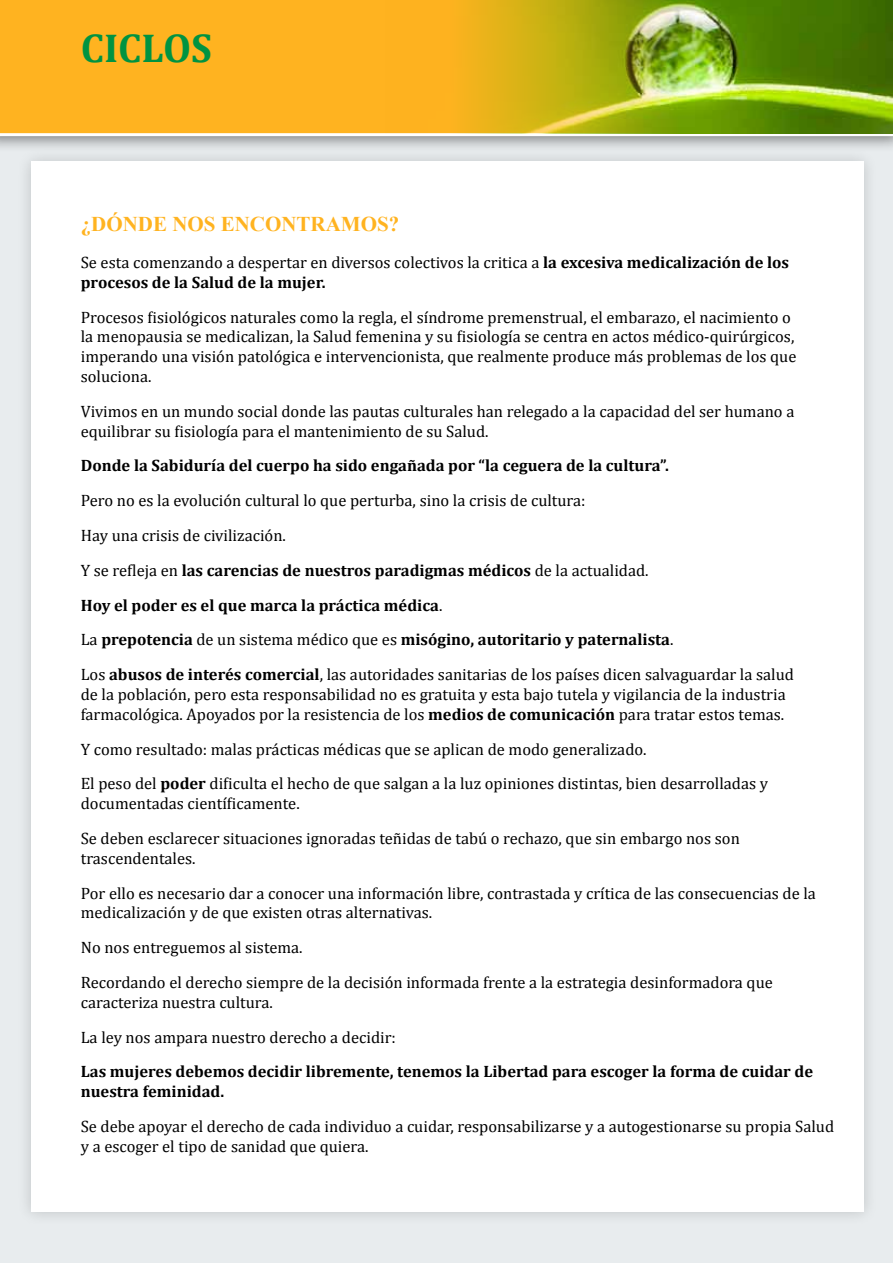
<style>
.page{position:relative;width:893px;height:1263px;background:#fff}
.page>*{position:absolute;margin:0;border:0;box-sizing:border-box;transform-origin:0 0}
.t1{font:700 40.5px "Cambria";color:#009341}
.t2{font:700 21px "Times New Roman";color:#ffb320}
.t3{font:16.5px/34.8px "Cambria";color:#000}
.t4{font:700 16.5px/19.8px "Cambria";color:#000}
.s1{font-weight:700}
</style>
<div class="page">
<div style="left:0;top:96px;width:893px;height:1167px;background:#e8ecee"></div>
<div style="left:17px;top:147px;width:860px;height:1079px;background:#e0e4e6"></div>
<div style="left:31px;top:162px;width:832px;height:1050px;background:#fff"></div>
<div style="left:0;top:0;width:893px;height:153px;background:#000;opacity:.5"></div>
<div style="left:0;top:0;width:893px;height:136px;background:#ffb320"></div>
<img style="left:386px;top:0;width:507px;height:133px">
<h1 class="t1" style="left:81px;top:23px;width:133px">CICLOS</h1>
<p class="t2" style="left:81px;top:210px;width:320px">¿DÓNDE NOS ENCONTRAMOS ?</p>
<p class="t3" style="left:81px;top:252px;width:710px;line-height:19.8px">Se esta comenzando a despertar en diversos colectivos la critica a <span class="s1">la excesiva medicalización de los procesos de la Salud de la mujer.</span></p>
<p class="t3" style="left:81px;top:307px;width:717px;line-height:19.8px">Procesos fisiológicos naturales como la regla, el síndrome premenstrual, el embarazo, el nacimiento o la menopausia se medicalizan, la Salud femenina y su fisiología se centra en actos médico-quirúrgicos, imperando una visión patológica e intervencionista, que realmente produce más problemas de los que soluciona.</p>
<p class="t3" style="left:81px;top:401px;width:715px;line-height:19.8px">Vivimos en un mundo social donde las pautas culturales han relegado a la capacidad del ser humano a equilibrar su fisiología para el mantenimiento de su Salud.</p>
<p class="t4" style="left:81px;top:455px;width:590px">Donde la Sabiduría del cuerpo ha sido engañada por “la ceguera de la cultura”.</p>
<p class="t3" style="left:81px;top:483px;width:715px">Pero no es la evolución cultural lo que perturba, sino la crisis de cultura:<br>Hay una crisis de civilización.<br>Y se refleja en <span class="s1">las carencias de nuestros paradigmas médicos</span> de la actualidad.<br><span class="s1">Hoy el poder es el que marca la práctica médica</span>.<br>La <span class="s1">prepotencia</span> de un sistema médico que es <span class="s1">misógino, autoritario y paternalista</span>.<br>Los <span class="s1">abusos de interés comercial</span>, las autoridades sanitarias de los países dicen salvaguardar la salud</p>
<p class="t3" style="left:81px;top:684px;width:706px;line-height:19.8px">de la población, pero esta responsabilidad no es gratuita y esta bajo tutela y vigilancia de la industria farmacológica. Apoyados por la resistencia de los <span class="s1">medios de comunicación</span> para tratar estos temas.</p>
<p class="t3" style="left:81px;top:731px;width:689px">Y como resultado: malas prácticas médicas que se aplican de modo generalizado.<br>El peso del <span class="s1">poder</span> dificulta el hecho de que salgan a la luz opiniones distintas, bien desarrolladas y</p>
<p class="t3" style="left:81px;top:786px;width:661px">documentadas científicamente.<br>Se deben esclarecer situaciones ignoradas teñidas de tabú o rechazo, que sin embargo nos son</p>
<p class="t3" style="left:81px;top:841px;width:737px">trascendentales.<br>Por ello es necesario dar a conocer una información libre, contrastada y crítica de las consecuencias de la</p>
<p class="t3" style="left:81px;top:895px;width:693px">medicalización y de que existen otras alternativas.<br>No nos entreguemos al sistema.<br>Recordando el derecho siempre de la decisión informada frente a la estrategia desinformadora que</p>
<p class="t3" style="left:81px;top:985px;width:317px">caracteriza nuestra cultura.<br>La ley nos ampara nuestro derecho a decidir:</p>
<p class="t4" style="left:81px;top:1061px;width:734px">Las mujeres debemos decidir libremente, tenemos la Libertad para escoger la forma de cuidar de nuestra feminidad.</p>
<p class="t3" style="left:81px;top:1116px;width:755px;line-height:19.8px">Se debe apoyar el derecho de cada individuo a cuidar, responsabilizarse y a autogestionarse su propia Salud y a escoger el tipo de sanidad que quiera.</p>
</div>
